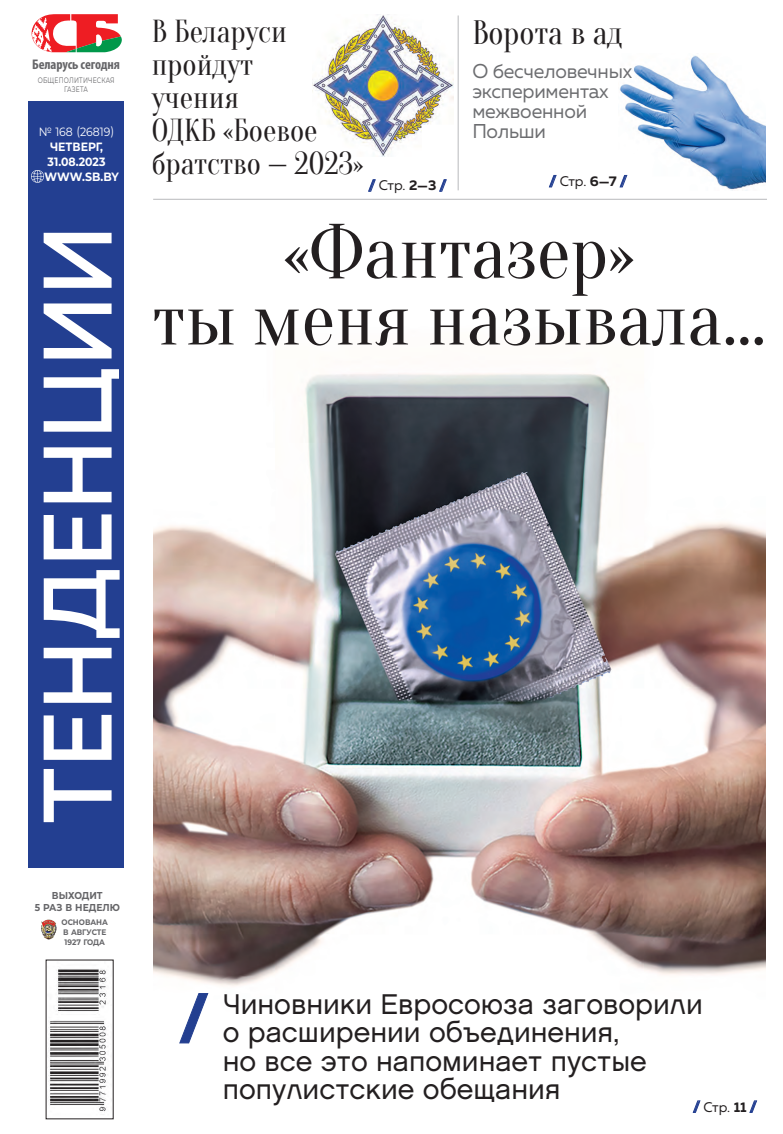
<style>
.page{position:relative;width:783px;height:1134px;background:#fff}
.page>*{position:absolute;margin:0;border:0;box-sizing:border-box;transform-origin:0 0}
.Zagolovok{font:500 97px "Muller";color:#fff;scale:.95 1}
.заг2{font:75.8px/66.8px "Oranienbaum";color:#231f20;text-align:center}
.t1{font:900 60.1px "Muller";color:#233f90}
.t2{font:33px "Oranienbaum";letter-spacing:-.005em;color:#231f20}
.t3{font:31px/33px "Oranienbaum";color:#231f20}
.надзаголовок{font:28.5px/28.5px "Chalet London Nineteen Sixty";color:#231f20}
.t4{font:20px/20px "Muller";letter-spacing:-.01em;color:#6c6d70}
.t5{font:14px "Muller";letter-spacing:-.02em;color:#231f20}
.t6{font:700 condensed 14px "Myriad Pro";letter-spacing:-.005em;color:#656568}
.t7{font:700 12px/15px "Montserrat";color:#fff;text-align:center;scale:.91 1}
.t8{font:700 10px/12px "Montserrat";color:#656568;text-align:center;scale:.91 1}
.t9{font:700 8px/10px "Montserrat";color:#656568;scale:.91 1}
.t10{font:7.9px/8.8px "Montserrat";letter-spacing:.035em;color:#656568;text-align:center;scale:.76 1}
.s1{font-weight:400}
.s2{font-size:88.3px}
.s3{font-weight:900;color:#233f91}
.s4{font-weight:700}
</style>
<div class="page">
<img style="left:619px;top:55px;width:146px;height:136px">
<img style="left:312px;top:15px;width:141px;height:141px">
<img style="left:153px;top:198px;width:612px;height:788px">
<img style="left:41px;top:919px;width:16px;height:20px">
<img style="left:48px;top:969px;width:60px;height:146px">
<svg style="left:32px;top:14px;width:90px;height:38px"></svg>
<div style="left:28px;top:101px;width:96px;height:766px;background:#233f91"></div>
<svg style="left:31px;top:170px;width:12px;height:12px"></svg>
<hr style="left:153px;top:199px;width:613px;height:1px;background:#b8b9bc">
<hr style="left:457px;top:16px;width:1px;height:174px;background:#b8b9bc">
<svg style="left:368px;top:179px;width:8px;height:13px"></svg>
<svg style="left:439px;top:179px;width:8px;height:13px"></svg>
<svg style="left:548px;top:175px;width:8px;height:13px"></svg>
<svg style="left:619px;top:175px;width:8px;height:13px"></svg>
<svg style="left:179px;top:993px;width:30px;height:51px"></svg>
<svg style="left:692px;top:1100px;width:8px;height:13px"></svg>
<svg style="left:749px;top:1100px;width:8px;height:13px"></svg>
<p class="t6" style="left:32px;top:56px;width:89px">Беларусь cегодня</p>
<p class="t10" style="left:38px;top:76px;width:103px">ОБЩЕПОЛИТИЧЕСКАЯ<br>ГАЗЕТА</p>
<p class="t7" style="left:39px;top:123px;width:84px"><span class="s1">№ 168 (26819)<br></span>ЧЕТВЕРГ,<br>31.08.2023</p>
<p class="t7" style="left:44px;top:168px;width:83px">WWW.SB.BY</p>
<p class="Zagolovok" style="left:17px;top:823px;width:631px;rotate:-90deg">ТЕН<span class="s2">Д</span>ЕНЦИИ</p>
<p class="t3" style="left:152px;top:16px;width:213px">В Беларуси пройдут<br>учения<br>ОДКБ «Боевое братство — 2023»</p>
<p class="t2" style="left:472px;top:14px;width:152px">Ворота в ад</p>
<p class="t4" style="left:472px;top:61px;width:161px">О бесчеловечных экспериментах межвоенной<br>Польши</p>
<p class="t5" style="left:368px;top:177px;width:79px"><span class="s3">/</span> Стр. <span class="s4">2—3</span> <span class="s3">/</span></p>
<p class="t5" style="left:549px;top:173px;width:79px"><span class="s3">/</span> Стр. <span class="s4">6—7</span> <span class="s3">/</span></p>
<p class="заг2" style="left:152px;top:220px;width:615px">«Фантазер»<br>ты меня называла…</p>
<p class="t8" style="left:35px;top:889px;width:95px">ВЫХОДИТ<br>5 РАЗ В НЕДЕЛЮ</p>
<p class="t9" style="left:61px;top:917px;width:53px">ОСНОВАНА<br>В АВГУСТЕ<br>1927 ГОДА</p>
<p class="t1" style="left:179px;top:980px;width:31px">/</p>
<p class="надзаголовок" style="left:223px;top:989px;width:481px">Чиновники Евросоюза заговорили о расширении объединения,<br>но все это напоминает пустые популистские обещания</p>
<p class="t5" style="left:693px;top:1098px;width:65px"><span class="s3">/</span> Стр. <span class="s4">11</span> <span class="s3">/</span></p>
</div>
